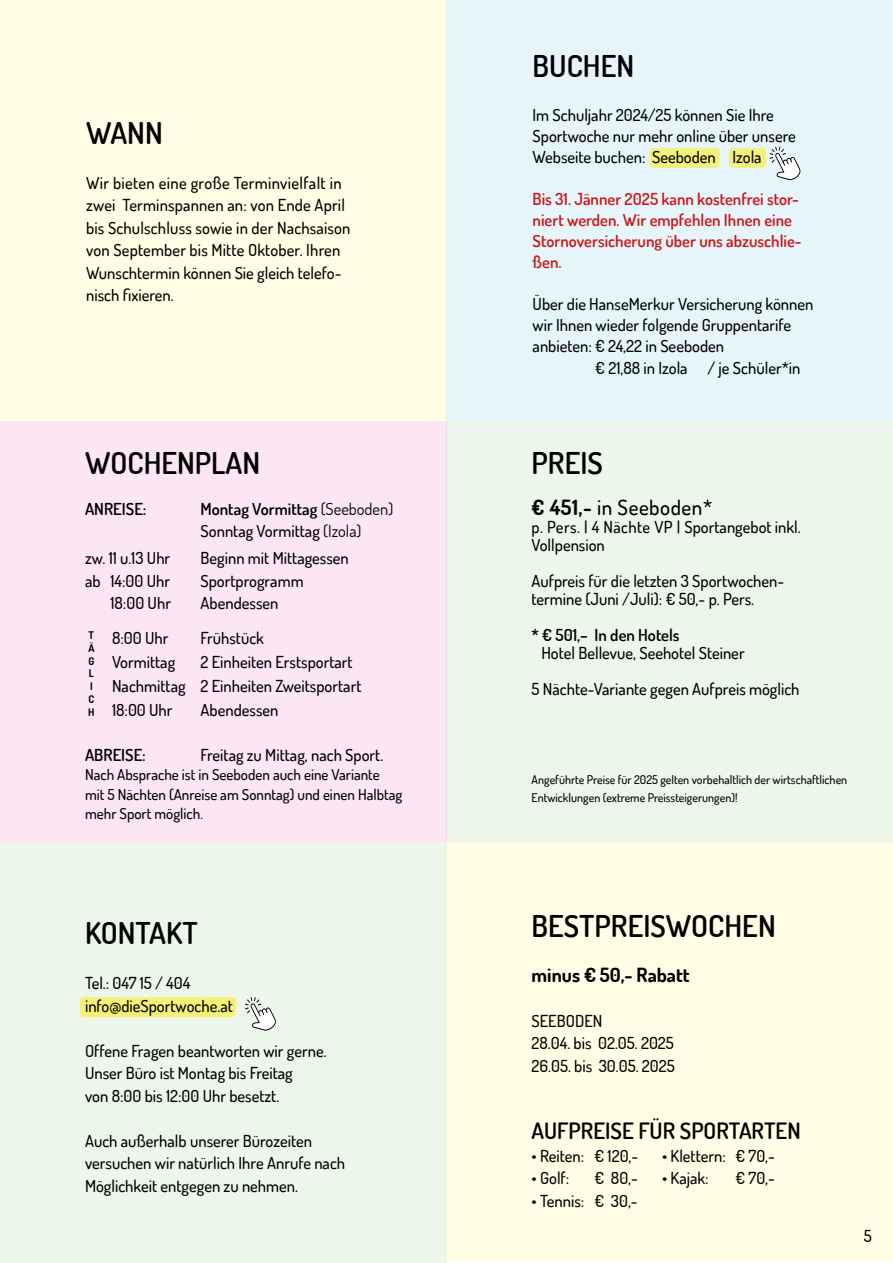
<style>
.page{position:relative;width:893px;height:1263px;background:#fff}
.page>*{position:absolute;margin:0;border:0;box-sizing:border-box;transform-origin:0 0}
.t1{font:600 30px "Dosis";color:#000}
.t2{font:600 22.5px "Dosis";color:#000}
.t3{font:500 21px "Dosis";letter-spacing:.025em;color:#000}
.t4{font:700 19.5px "Dosis";color:#000}
.t5{font:500 16.5px/22.5px "Dosis";color:#000}
.t6{font:600 16.5px/21px "Dosis";color:#cd1719}
.t7{font:16.5px/22.5px "Dosis";color:#000}
.t8{font:600 16.5px "Dosis";color:#000}
.t9{font:500 15px/19.5px "Dosis";color:#000}
.t10{font:500 12px/18px "Dosis";color:#000}
.t11{font:700 10.5px/12.8px "Dosis";color:#000}
.s1{font-weight:600}
.s2{font-weight:500}
.s3{font-weight:700}
</style>
<div class="page">
<div style="left:446px;top:0;width:447px;height:421px;background:#e6f5fc"></div>
<div style="left:0;top:842px;width:446px;height:421px;background:#ecf6eb"></div>
<div style="left:446px;top:421px;width:447px;height:421px;background:#ecf6eb"></div>
<hr style="left:0;top:842px;width:1px;height:421px;background:#009fe3">
<div style="left:0;top:0;width:446px;height:421px;background:#fffde6"></div>
<div style="left:446px;top:841px;width:447px;height:421px;background:#fffde6"></div>
<div style="left:0;top:421px;width:446px;height:421px;background:#fce6f2"></div>
<div style="left:80px;top:997px;width:156px;height:20px;background:#f5f175;border-radius:4px"></div>
<svg style="left:245px;top:997px;width:31px;height:33px"></svg>
<div style="left:649px;top:148px;width:71px;height:20px;background:#f2f17e;border-radius:4px"></div>
<div style="left:729px;top:148px;width:37px;height:20px;background:#f2f17e;border-radius:4px"></div>
<svg style="left:770px;top:147px;width:30px;height:33px"></svg>
<p class="t1" style="left:86px;top:113px;width:78px">WANN</p>
<p class="t5" style="left:86px;top:171px;width:266px">Wir bieten eine große Terminvielfalt in zwei Terminspannen an: von Ende April bis Schulschluss sowie in der Nachsaison von September bis Mitte Oktober. Ihren Wunschtermin können Sie gleich telefo&shy;nisch fixieren.</p>
<p class="t1" style="left:85px;top:444px;width:177px">WOCHENPLAN</p>
<p class="t8" style="left:85px;top:498px;width:63px">ANREISE:</p>
<p class="t7" style="left:201px;top:497px;width:194px"><span class="s1">Montag Vormittag</span> (Seeboden)<br><span class="s2">Sonntag Vormittag</span> (Izola)</p>
<p class="t5" style="left:85px;top:547px;width:87px">zw. 11 u.13 Uhr</p>
<p class="t5" style="left:201px;top:547px;width:150px">Beginn mit Mittagessen</p>
<p class="t5" style="left:85px;top:569px;width:87px">ab 14:00 Uhr</p>
<p class="t5" style="left:201px;top:569px;width:105px">Sportprogramm</p>
<p class="t5" style="left:110px;top:592px;width:62px">18:00 Uhr</p>
<p class="t5" style="left:201px;top:592px;width:79px">Abendessen</p>
<p class="t5" style="left:112px;top:626px;width:58px">8:00 Uhr</p>
<p class="t5" style="left:201px;top:626px;width:65px">Frühstück</p>
<p class="t5" style="left:112px;top:650px;width:65px">Vormittag</p>
<p class="t11" style="left:88px;top:629px;width:8px">T<br>Ä<br>G<br>L<br>I<br>C<br>H</p>
<p class="t5" style="left:112px;top:649px;width:251px;line-height:24px;text-indent:89px">2 Einheiten Erstsportart<br>Nachmittag 2 Einheiten Zweitsportart<br>18:00 Uhr</p>
<p class="t5" style="left:201px;top:698px;width:79px">Abendessen</p>
<p class="t8" style="left:85px;top:744px;width:62px">ABREISE:</p>
<p class="t5" style="left:201px;top:743px;width:184px">Freitag zu Mittag, nach Sport.</p>
<p class="t9" style="left:85px;top:765px;width:319px">Nach Absprache ist in Seeboden auch eine Variante mit 5 Nächten (Anreise am Sonntag) und einen Halbtag mehr Sport möglich.</p>
<p class="t1" style="left:85px;top:914px;width:114px">KONTAKT</p>
<p class="t5" style="left:85px;top:972px;width:149px">Tel.: 047 15 / 404 info@dieSportwoche.at</p>
<p class="t5" style="left:85px;top:1039px;width:243px">Offene Fragen beantworten wir gerne.<br>Unser Büro ist Montag bis Freitag<br>von 8:00 bis 12:00 Uhr besetzt.</p>
<p class="t5" style="left:85px;top:1129px;width:262px">Auch außerhalb unserer Bürozeiten versuchen wir natürlich Ihre Anrufe nach<br>Möglichkeit entgegen zu nehmen.</p>
<p class="t1" style="left:533px;top:47px;width:103px">BUCHEN</p>
<p class="t5" style="left:533px;top:104px;width:265px;line-height:21px">Im Schuljahr 2024/25 können Sie Ihre<br>Sportwoche nur mehr online über unsere<br>Webseite buchen: Seeboden Izola</p>
<p class="t6" style="left:533px;top:188px;width:271px">Bis 31. Jänner 2025 kann kostenfrei stor&shy;niert werden. Wir empfehlen Ihnen eine<br>Stornoversicherung über uns abzuschlie&shy;ßen.</p>
<p class="t5" style="left:533px;top:293px;width:282px;line-height:21px">Über die HanseMerkur Versicherung können wir Ihnen wieder folgende Gruppentarife anbieten: € 24,22 in Seeboden</p>
<p class="t5" style="left:595px;top:357px;width:207px">€ 21,88 in Izola / je Schüler*in</p>
<p class="t1" style="left:531px;top:444px;width:73px">PREIS</p>
<p class="t3" style="left:531px;top:493px;width:182px"><span class="s3">€ 451,-</span> in Seeboden*</p>
<p class="t5" style="left:531px;top:517px;width:271px;line-height:18px">p. Pers. | 4 Nächte VP | Sportangebot inkl.<br>Vollpension</p>
<p class="t5" style="left:531px;top:571px;width:254px;line-height:18px">Aufpreis für die letzten 3 Sportwochen&shy;termine (Juni /Juli): € 50,- p. Pers.</p>
<p class="t5" style="left:541px;top:625px;width:205px;line-height:18px;text-indent:-10px"><span class="s1">* € 501,– In den Hotels<br></span>Hotel Bellevue, Seehotel Steiner</p>
<p class="t5" style="left:531px;top:677px;width:270px">5 Nächte-Variante gegen Aufpreis möglich</p>
<p class="t10" style="left:531px;top:770px;width:317px">Angeführte Preise für 2025 gelten vorbehaltlich der wirtschaftlichen<br>Entwicklungen (extreme Preissteigerungen)!</p>
<p class="t1" style="left:531px;top:906px;width:246px">BESTPREISWOCHEN</p>
<p class="t4" style="left:531px;top:962px;width:160px">minus € 50,- Rabatt</p>
<p class="t5" style="left:531px;top:1009px;width:145px">SEEBODEN<br>28.04. bis 02.05. 2025<br>26.05. bis 30.05. 2025</p>
<p class="t2" style="left:531px;top:1116px;width:271px">AUFPREISE FÜR SPORTARTEN</p>
<p class="t5" style="left:531px;top:1144px;width:108px">• Reiten: € 120,-</p>
<p class="t5" style="left:662px;top:1144px;width:114px">• Klettern: € 70,-</p>
<p class="t5" style="left:531px;top:1166px;width:39px">• Golf:</p>
<p class="t5" style="left:594px;top:1166px;width:45px">€ 80,-</p>
<p class="t5" style="left:662px;top:1166px;width:48px">• Kajak:</p>
<p class="t5" style="left:736px;top:1166px;width:41px">€ 70,-</p>
<p class="t5" style="left:531px;top:1189px;width:108px">• Tennis: € 30,-</p>
<p class="t5" style="left:864px;top:1224px;width:10px">5</p>
</div>
